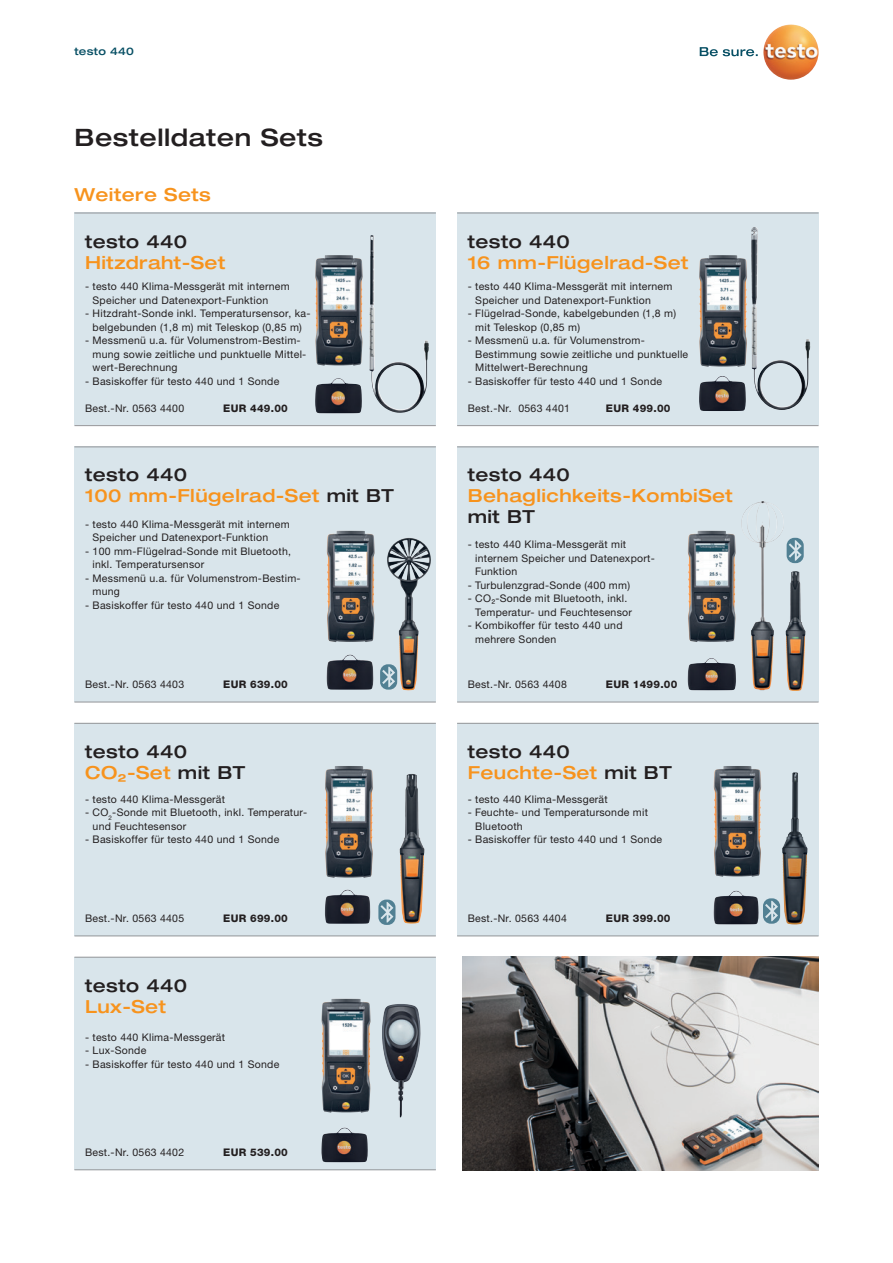
<style>
.page{position:relative;width:893px;height:1263px;background:#fff}
.page>*{position:absolute;margin:0;border:0;box-sizing:border-box;transform-origin:0 0}
.t1{font:500 expanded 24px "Helvetica Neue LTW1 G";letter-spacing:.025em;color:#231f20}
.t2{font:500 expanded 18px/21px "Helvetica Neue LTW1 G";letter-spacing:.025em;color:#f7931d}
.t3{font:500 expanded 18px/21px "Helvetica Neue LTW1 G";letter-spacing:.025em;color:#231f20}
.t4{font:10.5px/13.5px "Helvetica Neue LTW1 G";letter-spacing:.025em;color:#231f20}
.t5{font:800 10.5px "Helvetica Neue LTW1 G";letter-spacing:.025em;color:#231f20}
.t6{font:500 expanded 10.5px "Helvetica Neue LTW1 G";letter-spacing:.025em;color:#074f64}
.s1{color:#231f20}
.s2{color:#f7931d}
</style>
<div class="page">
<div style="left:74px;top:213px;width:362px;height:212px;background:#d9e5eb"></div>
<div style="left:74px;top:446px;width:362px;height:256px;background:#d9e5eb"></div>
<div style="left:74px;top:723px;width:362px;height:212px;background:#d9e5eb"></div>
<div style="left:74px;top:957px;width:362px;height:212px;background:#d9e5eb"></div>
<div style="left:457px;top:723px;width:362px;height:212px;background:#d9e5eb"></div>
<div style="left:457px;top:446px;width:362px;height:256px;background:#d9e5eb"></div>
<div style="left:457px;top:213px;width:362px;height:212px;background:#d9e5eb"></div>
<hr style="left:74px;top:213px;width:362px;height:1px;background:#939598">
<hr style="left:74px;top:446px;width:362px;height:1px;background:#939598">
<hr style="left:74px;top:723px;width:362px;height:1px;background:#939598">
<hr style="left:74px;top:957px;width:362px;height:1px;background:#939598">
<hr style="left:457px;top:723px;width:362px;height:1px;background:#939598">
<hr style="left:457px;top:446px;width:362px;height:1px;background:#939598">
<hr style="left:457px;top:213px;width:362px;height:1px;background:#939598">
<hr style="left:74px;top:425px;width:362px;height:1px;background:#939598">
<hr style="left:74px;top:702px;width:362px;height:1px;background:#939598">
<hr style="left:74px;top:935px;width:362px;height:1px;background:#939598">
<hr style="left:74px;top:1169px;width:362px;height:1px;background:#939598">
<hr style="left:457px;top:935px;width:362px;height:1px;background:#939598">
<hr style="left:457px;top:702px;width:362px;height:1px;background:#939598">
<hr style="left:457px;top:425px;width:362px;height:1px;background:#939598">
<svg style="left:700px;top:47px;width:58px;height:9px"></svg>
<img style="left:763px;top:24px;width:56px;height:56px;border-radius:28px">
<img style="left:462px;top:957px;width:357px;height:213px">
<img style="left:741px;top:501px;width:42px;height:189px">
<img style="left:786px;top:571px;width:20px;height:120px">
<img style="left:687px;top:658px;width:49px;height:32px">
<img style="left:751px;top:227px;width:59px;height:183px">
<img style="left:699px;top:376px;width:47px;height:35px">
<img style="left:387px;top:538px;width:44px;height:152px">
<img style="left:327px;top:654px;width:46px;height:36px">
<img style="left:325px;top:766px;width:48px;height:112px">
<img style="left:399px;top:774px;width:26px;height:150px">
<img style="left:325px;top:890px;width:46px;height:34px">
<img style="left:713px;top:766px;width:48px;height:111px">
<img style="left:713px;top:891px;width:46px;height:33px">
<img style="left:782px;top:772px;width:26px;height:152px">
<img style="left:321px;top:998px;width:50px;height:115px">
<img style="left:382px;top:1004px;width:39px;height:113px">
<img style="left:321px;top:1127px;width:47px;height:35px">
<img style="left:688px;top:531px;width:48px;height:111px">
<img style="left:699px;top:255px;width:48px;height:112px">
<img style="left:327px;top:531px;width:48px;height:111px">
<img style="left:369px;top:235px;width:60px;height:178px">
<img style="left:315px;top:378px;width:47px;height:35px">
<img style="left:315px;top:255px;width:48px;height:111px">
<svg style="left:787px;top:538px;width:17px;height:25px"></svg>
<svg style="left:763px;top:898px;width:17px;height:26px"></svg>
<svg style="left:380px;top:664px;width:17px;height:26px"></svg>
<svg style="left:378px;top:899px;width:17px;height:26px"></svg>
<p class="t6" style="left:74px;top:44px;width:61px">testo 440</p>
<h1 class="t1" style="left:74px;top:122px;width:250px">Bestelldaten Sets</h1>
<h2 class="t2" style="left:74px;top:183px;width:138px">Weitere Sets</h2>
<h2 class="t3" style="left:85px;top:230px;width:104px">testo 440</h2>
<h2 class="t2" style="left:85px;top:251px;width:142px">Hitzdraht-Set</h2>
<p class="t4" style="left:93px;top:280px;width:199px;text-indent:-8px">- testo 440 Klima-Messgerät mit internem<br>Speicher und Datenexport-Funktion</p>
<p class="t4" style="left:85px;top:307px;width:227px;text-align:center">- Hitzdraht-Sonde inkl. Temperatursensor, ka&shy;belgebunden (1,8 m) mit Teleskop (0,85 m)</p>
<p class="t4" style="left:93px;top:334px;width:215px;text-indent:-8px">- Messmenü u.a. für Volumenstrom-Bestim&shy;mung sowie zeitliche und punktuelle Mittel&shy;wert-Berechnung</p>
<p class="t4" style="left:85px;top:374px;width:196px">- Basiskoffer für testo 440 und 1 Sonde</p>
<h2 class="t3" style="left:468px;top:230px;width:104px">testo 440</h2>
<h2 class="t2" style="left:468px;top:251px;width:222px">16 mm-Flügelrad-Set</h2>
<p class="t4" style="left:475px;top:280px;width:199px;text-indent:-8px">- testo 440 Klima-Messgerät mit internem<br>Speicher und Datenexport-Funktion</p>
<p class="t4" style="left:475px;top:307px;width:202px;text-indent:-8px">- Flügelrad-Sonde, kabelgebunden (1,8 m) mit Teleskop (0,85 m)</p>
<p class="t4" style="left:475px;top:334px;width:214px;text-indent:-8px">- Messmenü u.a. für Volumenstrom-<br>Bestimmung sowie zeitliche und punktuelle<br>Mittelwert-Berechnung</p>
<p class="t4" style="left:468px;top:374px;width:196px">- Basiskoffer für testo 440 und 1 Sonde</p>
<p class="t4" style="left:85px;top:401px;width:101px">Best.-Nr. 0563 4400</p>
<p class="t5" style="left:223px;top:402px;width:66px">EUR 449.00</p>
<p class="t4" style="left:468px;top:401px;width:104px">Best.-Nr. 0563 4401</p>
<p class="t5" style="left:606px;top:402px;width:66px">EUR 499.00</p>
<h2 class="t2" style="left:85px;top:464px;width:310px"><span class="s1">testo 440<br></span>100 mm-Flügelrad-Set <span class="s1">mit BT</span></h2>
<p class="t4" style="left:93px;top:517px;width:199px;text-indent:-8px">- testo 440 Klima-Messgerät mit internem<br>Speicher und Datenexport-Funktion</p>
<p class="t4" style="left:93px;top:544px;width:200px;text-indent:-8px">- 100 mm-Flügelrad-Sonde mit Bluetooth, inkl. Temperatursensor</p>
<p class="t4" style="left:93px;top:571px;width:210px;text-indent:-8px">- Messmenü u.a. für Volumenstrom-Bestim&shy;mung</p>
<p class="t4" style="left:85px;top:598px;width:196px">- Basiskoffer für testo 440 und 1 Sonde</p>
<p class="t4" style="left:85px;top:677px;width:101px">Best.-Nr. 0563 4403</p>
<p class="t5" style="left:223px;top:678px;width:66px">EUR 639.00</p>
<h2 class="t3" style="left:85px;top:740px;width:162px">testo 440<br><span class="s2">CO₂-Set</span> mit BT</h2>
<p class="t4" style="left:85px;top:792px;width:141px">- testo 440 Klima-Messgerät</p>
<p class="t4" style="left:93px;top:806px;width:216px;text-indent:-8px">- CO<sub>2</sub>-Sonde mit Bluetooth, inkl. Temperatur&shy;und Feuchtesensor</p>
<p class="t4" style="left:85px;top:833px;width:196px">- Basiskoffer für testo 440 und 1 Sonde</p>
<p class="t4" style="left:85px;top:911px;width:101px">Best.-Nr. 0563 4405</p>
<h2 class="t3" style="left:85px;top:974px;width:104px">testo 440</h2>
<h2 class="t2" style="left:85px;top:995px;width:83px">Lux-Set</h2>
<p class="t5" style="left:223px;top:912px;width:66px">EUR 699.00</p>
<p class="t4" style="left:85px;top:1030px;width:141px">- testo 440 Klima-Messgerät</p>
<p class="t4" style="left:85px;top:1044px;width:63px">- Lux-Sonde</p>
<p class="t4" style="left:85px;top:1057px;width:196px">- Basiskoffer für testo 440 und 1 Sonde</p>
<p class="t4" style="left:85px;top:1145px;width:101px">Best.-Nr. 0563 4402</p>
<p class="t5" style="left:223px;top:1146px;width:66px">EUR 539.00</p>
<h2 class="t3" style="left:468px;top:464px;width:104px">testo 440</h2>
<h2 class="t2" style="left:468px;top:485px;width:267px">Behaglichkeits-KombiSet</h2>
<h2 class="t3" style="left:468px;top:506px;width:69px">mit BT</h2>
<p class="t4" style="left:475px;top:538px;width:181px;text-indent:-8px">- testo 440 Klima-Messgerät mit internem Speicher und Datenexport-<br>Funktion</p>
<p class="t4" style="left:468px;top:578px;width:164px">- Turbulenzgrad-Sonde (400 mm)</p>
<p class="t4" style="left:475px;top:592px;width:158px;text-indent:-8px">- CO₂-Sonde mit Bluetooth, inkl.<br>Temperatur- und Feuchtesensor</p>
<p class="t4" style="left:475px;top:619px;width:149px;text-indent:-8px">- Kombikoffer für testo 440 und mehrere Sonden</p>
<p class="t4" style="left:468px;top:677px;width:101px">Best.-Nr. 0563 4408</p>
<p class="t5" style="left:606px;top:678px;width:73px">EUR 1499.00</p>
<h2 class="t3" style="left:468px;top:740px;width:205px">testo 440<br><span class="s2">Feuchte-Set</span> mit BT</h2>
<p class="t4" style="left:468px;top:792px;width:141px">- testo 440 Klima-Messgerät</p>
<p class="t4" style="left:475px;top:806px;width:174px;text-indent:-8px">- Feuchte- und Temperatursonde mit<br>Bluetooth</p>
<p class="t4" style="left:468px;top:833px;width:196px">- Basiskoffer für testo 440 und 1 Sonde</p>
<p class="t4" style="left:468px;top:911px;width:101px">Best.-Nr. 0563 4404</p>
<p class="t5" style="left:606px;top:912px;width:66px">EUR 399.00</p>
</div>
